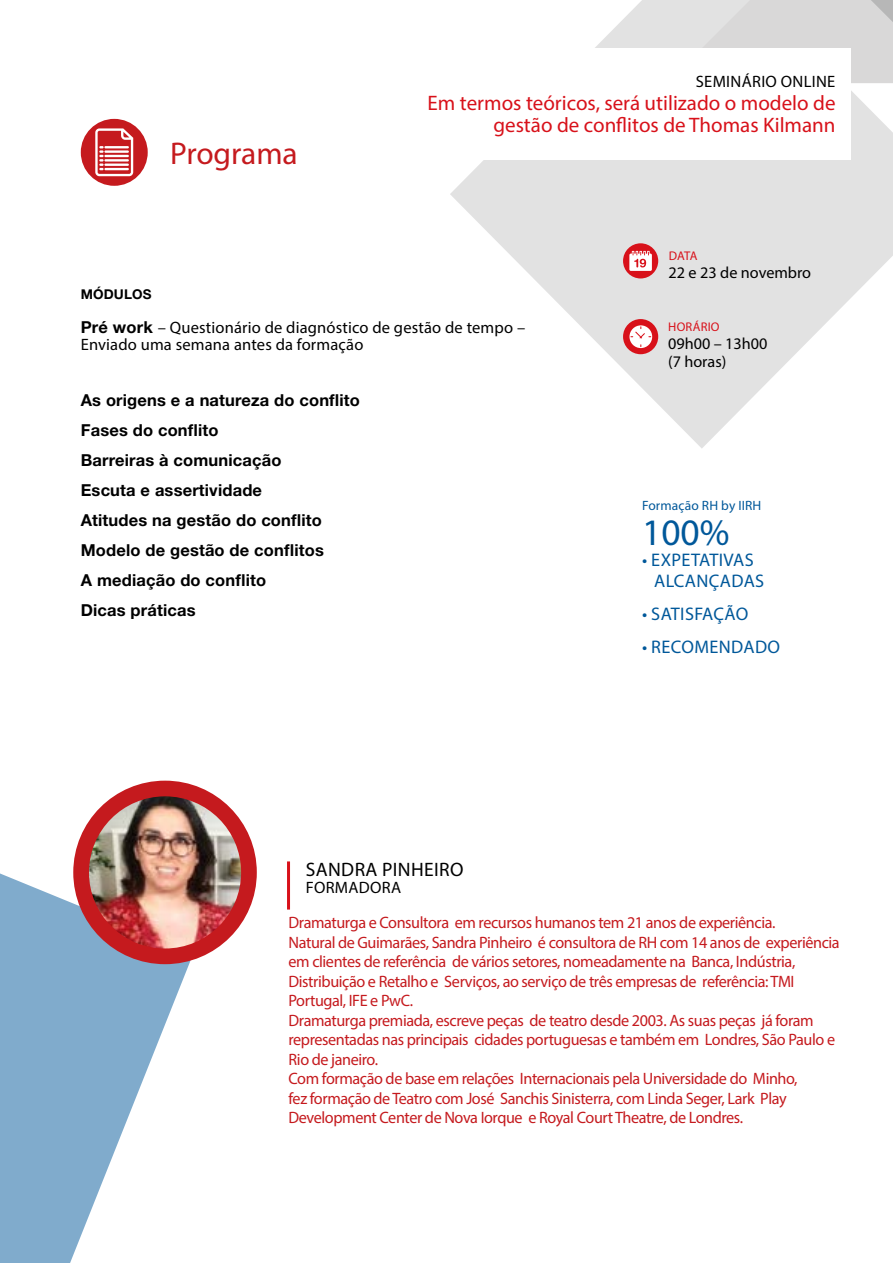
<style>
.page{position:relative;width:893px;height:1263px;background:#fff}
.page>*{position:absolute;margin:0;border:0;box-sizing:border-box;transform-origin:0 0}
.t1{font:37.5px "Myriad Pro";color:#00589a}
.t2{font:31.5px "Myriad Pro";letter-spacing:-.005em;color:#c51a1e}
.t3{font:21px/22.5px "Myriad Pro";color:#d8111a;text-align:right}
.t4{font:19.5px "Myriad Pro";letter-spacing:.02em;color:#000}
.t5{font:18.3px/21px "Myriad Pro";letter-spacing:.02em;color:#00589a}
.t6{font:16.5px/19.5px "Myriad Pro";letter-spacing:-.025em;color:#c51a1e}
.t7{font:700 16.5px/30px "Helvetica Neue";letter-spacing:.01em;color:#000}
.t8{font:16.5px/17.1px "Myriad Pro";letter-spacing:.01em;color:#000}
.t9{font:16.2px/18px "Myriad Pro";color:#000}
.t10{font:13.5px "Myriad Pro";letter-spacing:.01em;color:#00589a}
.t11{font:700 13.5px "Helvetica Neue";letter-spacing:.01em;color:#000}
.t12{font:12.6px "Myriad Pro";letter-spacing:.02em;color:#d8111a}
.s1{font-family:"Helvetica Neue";font-weight:700}
</style>
<div class="page">
<svg style="left:0;top:812px;width:194px;height:451px;fill:#80abcc"></svg>
<svg style="left:450px;top:129px;width:443px;height:319px;fill:#e2e2e2"></svg>
<svg style="left:595px;top:0;width:298px;height:129px;background:#e0dfdf"></svg>
<div style="left:81px;top:119px;width:67px;height:67px;background:#c51a1e;border-radius:50%"></div>
<svg style="left:95px;top:128px;width:38px;height:48px"></svg>
<div style="left:623px;top:319px;width:35px;height:35px;background:#d8111a;border-radius:50%"></div>
<div style="left:629px;top:325px;width:23px;height:23px;background:#fff;border-radius:50%"></div>
<svg style="left:630px;top:326px;width:21px;height:12px"></svg>
<div style="left:623px;top:243px;width:35px;height:35px;background:#d8111a;border-radius:50%"></div>
<svg style="left:629px;top:251px;width:23px;height:20px"></svg>
<hr style="left:287px;top:861px;width:3px;height:48px;background:#d8111a">
<div style="left:395px;top:48px;width:456px;height:111px;background:#fff"></div>
<div style="left:73px;top:781px;width:184px;height:183px;background:#c51a1e;border-radius:50%"></div>
<img style="left:89px;top:796px;width:152px;height:152px;border-radius:76px">
<h2 class="t2" style="left:170px;top:134px;width:129px">Programa</h2>
<p class="t8" style="left:696px;top:73px;width:141px">SEMINÁRIO ONLINE</p>
<p class="t3" style="left:428px;top:91px;width:409px">Em termos teóricos, será utilizado o modelo de gestão de conflitos de Thomas Kilmann</p>
<p class="t12" style="left:669px;top:248px;width:30px">DATA</p>
<p class="t9" style="left:669px;top:263px;width:144px">22 e 23 de novembro</p>
<p class="t11" style="left:81px;top:286px;width:72px">MÓDULOS</p>
<p class="t8" style="left:81px;top:319px;width:446px"><span class="s1">Pré work</span> – Questionário de diagnóstico de gestão de tempo –<br>Enviado uma semana antes da formação</p>
<p class="t7" style="left:81px;top:385px;width:281px">As origens e a natureza do conflito<br>Fases do conflito<br>Barreiras à comunicação<br>Escuta e assertividade<br>Atitudes na gestão do conflito<br>Modelo de gestão de conflitos<br>A mediação do conflito<br>Dicas práticas</p>
<p class="t12" style="left:668px;top:319px;width:53px">HORÁRIO</p>
<p class="t9" style="left:668px;top:335px;width:101px">09h00 – 13h00 (7 horas)</p>
<p class="t10" style="left:642px;top:497px;width:121px">Formação RH by IIRH</p>
<h1 class="t1" style="left:642px;top:509px;width:89px">100%</h1>
<p class="t5" style="left:654px;top:549px;width:112px;text-indent:-12px">• EXPETATIVAS<br>ALCANÇADAS</p>
<p class="t5" style="left:642px;top:603px;width:108px">• SATISFAÇÃO</p>
<p class="t5" style="left:642px;top:636px;width:140px">• RECOMENDADO</p>
<p class="t4" style="left:306px;top:857px;width:159px">SANDRA PINHEIRO</p>
<p class="t8" style="left:306px;top:879px;width:97px">FORMADORA</p>
<p class="t6" style="left:289px;top:913px;width:553px">Dramaturga e Consultora em recursos humanos tem 21 anos de experiência.<br>Natural de Guimarães, Sandra Pinheiro é consultora de RH com 14 anos de experiência em clientes de referência de vários setores, nomeadamente na Banca, Indústria, Distribuição e Retalho e Serviços, ao serviço de três empresas de referência: TMI Portugal, IFE e PwC.<br>Dramaturga premiada, escreve peças de teatro desde 2003. As suas peças já foram representadas nas principais cidades portuguesas e também em Londres, São Paulo e Rio de janeiro.<br>Com formação de base em relações Internacionais pela Universidade do Minho,<br>fez formação de Teatro com José Sanchis Sinisterra, com Linda Seger, Lark Play Development Center de Nova Iorque e Royal Court Theatre, de Londres.</p>
</div>
